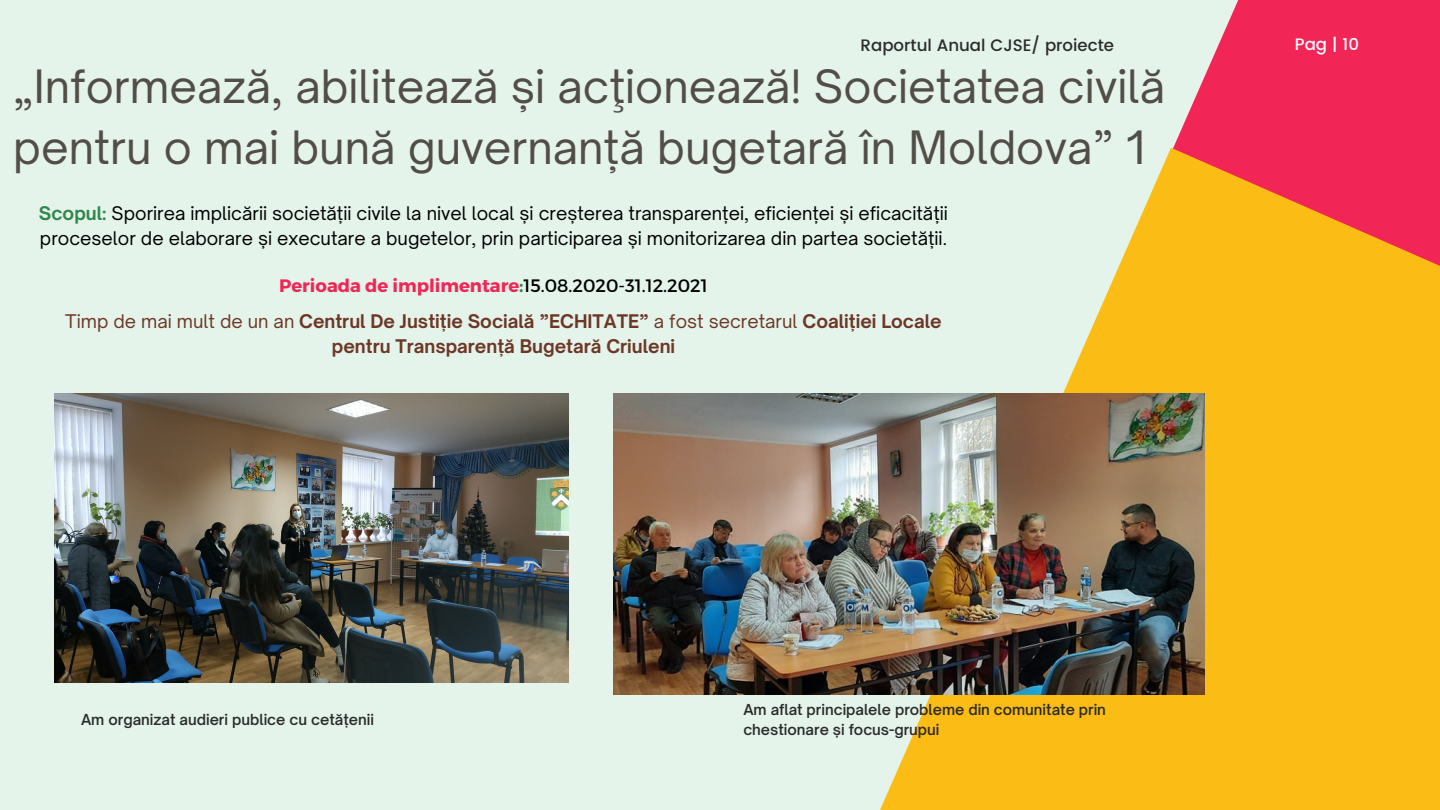
<style>
.page{position:relative;width:1440px;height:810px;background:#e4f4ea}
.page>*{position:absolute;margin:0;border:0;box-sizing:border-box;transform-origin:0 0}
.t1{font:44px/61.5px "Open Sauce One";color:#524d47}
.t2{font:18px/24.8px "Open Sauce One";color:#000}
.t3{font:700 18px/24.8px "Open Sauce One";color:#6d3727;text-align:center}
.t4{font:700 18px "Montserrat";color:#f22656}
.t5{font:500 16.6px "Poppins";color:#2b2b2b}
.t6{font:500 16.6px "Poppins";color:#f6f9ff}
.t7{font:600 14.6px "Open Sauce One";color:#2b2b2b}
.t8{font:600 14.5px/20.2px "Open Sauce One";color:#2b2b2b}
.s1{font-weight:700;color:#2f874d}
.s2{color:#2f874d}
.s3{font-weight:400;color:#000}
.s4{font-weight:400}
</style>
<div class="page">
<svg style="left:1171px;top:0;width:269px;height:148px;fill:#f22656"></svg>
<svg style="left:873px;top:148px;width:567px;height:662px;fill:#fbbc15"></svg>
<img style="left:54px;top:393px;width:515px;height:290px">
<img style="left:614px;top:393px;width:591px;height:301px">
<p class="t5" style="left:861px;top:35px;width:255px">Raportul Anual CJSE/ proiecte</p>
<p class="t6" style="left:1295px;top:35px;width:66px">Pag | 10</p>
<p class="t1" style="left:13px;top:55px;width:1153px">„Informează, abilitează și acţionează! Societatea civilă pentru o mai bună guvernanță bugetară în Moldova” 1</p>
<p class="t2" style="left:39px;top:201px;width:911px"><span class="s1">Scopul:</span> Sporirea implicării societății civile la nivel local și creșterea transparenței, eficienței și eficacității proceselor de elaborare și executare a bugetelor, prin participarea și monitorizarea din partea societății.</p>
<p class="t4" style="left:279px;top:274px;width:430px">Perioada de implimentare<span class="s2">:</span><span class="s3">15.08.2020-31.12.2021</span></p>
<p class="t3" style="left:65px;top:309px;width:878px"><span class="s4">Timp de mai mult de un an</span> Centrul De Justiție Socială ”ECHITATE” <span class="s4">a fost secretarul</span> Coaliției Locale pentru Transparență Bugetară Criuleni</p>
<p class="t7" style="left:81px;top:711px;width:295px">Am organizat audieri publice cu cetățenii</p>
<p class="t8" style="left:743px;top:699px;width:364px">Am aflat principalele probleme din comunitate prin chestionare și focus-grupui</p>
</div>
